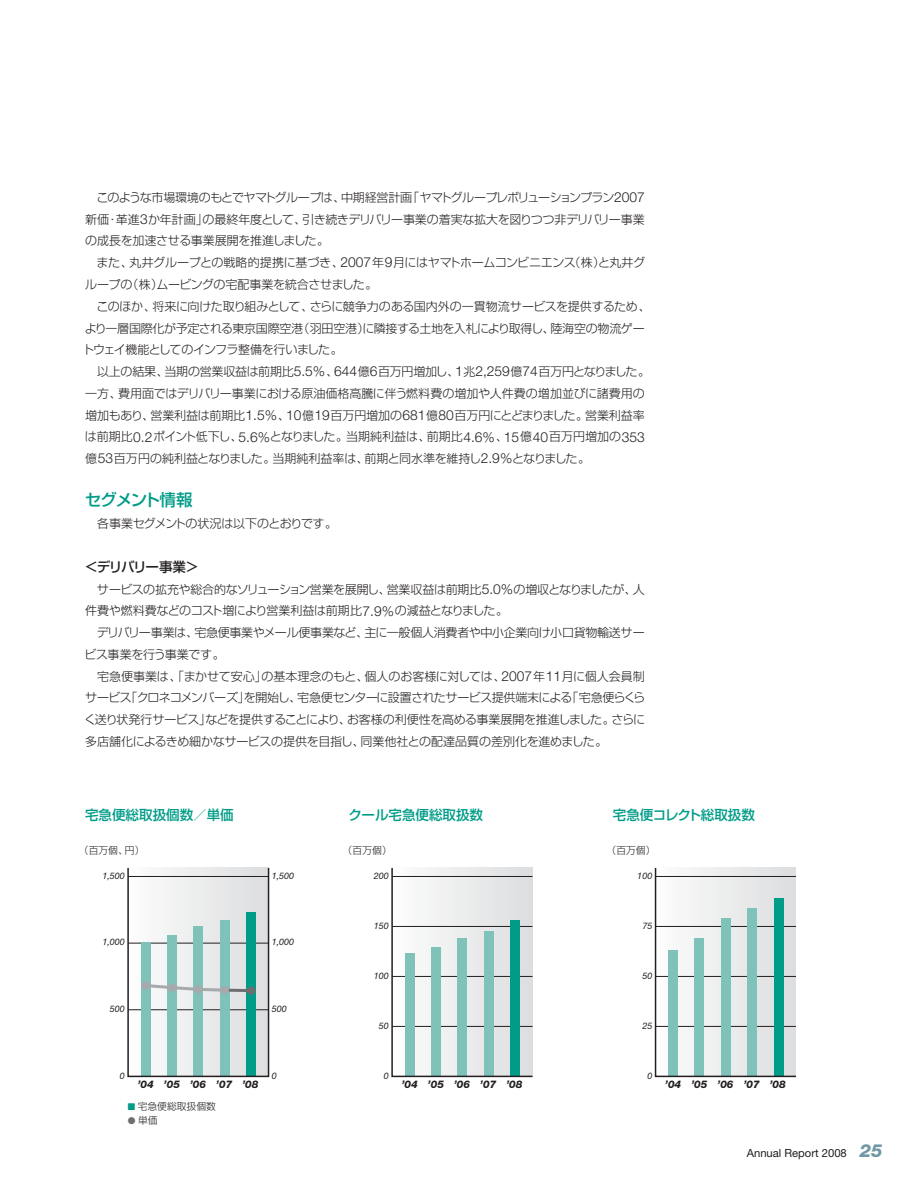
<style>
.page{position:relative;width:915px;height:1191px;background:#fff}
.page>*{position:absolute;margin:0;border:0;box-sizing:border-box;transform-origin:0 0}
.t1{font:16.5px "Shin Go Pr 5 Medium 90 pv RKSJ H";letter-spacing:-.06em;color:#009c88}
.t2{font:13.5px "Shin Go Pr 5 Medium 90 pv RKSJ H";color:#009c88}
.t3{font:13.5px "Shin Go Pr 5 Medium 90 pv RKSJ H";letter-spacing:-.02em;color:#009c88}
.t4{font:13.5px "Shin Go Pr 5 Medium 90 pv RKSJ H";letter-spacing:-.095em;color:#231f20}
.t5{font:12px/21.8px "Shin Go Pr 5 Light 90 pv RKSJ H";letter-spacing:-.025em;color:#231f20}
.t6{font:11.25px "Helvetica Neue";color:#231f20}
.t7{font:italic 800 10.5px "Helvetica Neue";color:#231f20}
.t8{font:9.75px "Shin Go Pr 5 Light 90 pv RKSJ H";color:#231f20}
.t9{font:italic 9px "Helvetica Neue";color:#231f20}
.s1{font-family:"Helvetica Neue";font-weight:300;font-size:13.8px}
.s2{color:#009c88}
.s3{color:#6d6e70}
.s4{font-weight:800;font-style:italic;font-size:18px;color:#7099a5}
</style>
<div class="page">
<div style="left:128px;top:868px;width:140px;height:208px;background:linear-gradient(to right,#f8fafa,#ddddde)"></div>
<hr style="left:128px;top:1009px;width:140px;height:1px;background:#231f20">
<hr style="left:128px;top:943px;width:140px;height:1px;background:#231f20">
<hr style="left:128px;top:876px;width:140px;height:1px;background:#231f20">
<div style="left:141px;top:941px;width:9px;height:135px;background:#7fc2ba"></div>
<div style="left:167px;top:934px;width:10px;height:142px;background:#7fc2ba"></div>
<div style="left:193px;top:926px;width:10px;height:150px;background:#7fc2ba"></div>
<div style="left:220px;top:919px;width:9px;height:157px;background:#7fc2ba"></div>
<div style="left:246px;top:911px;width:10px;height:165px;background:#009c88"></div>
<div style="left:247px;top:986px;width:8px;height:8px;background:#6d6e70;border-radius:50%"></div>
<svg style="left:142px;top:982px;width:78px;height:11px"></svg>
<svg style="left:229px;top:988px;width:19px;height:4px"></svg>
<div style="left:220px;top:986px;width:9px;height:8px;background:#a7a9ac;border-radius:50%"></div>
<div style="left:127px;top:867px;width:142px;height:210px;border:2px solid #231f20"></div>
<svg style="left:391px;top:867px;width:142px;height:210px"></svg>
<svg style="left:654px;top:867px;width:142px;height:210px"></svg>
<p class="t5" style="left:85px;top:188px;width:561px;text-align:justify;text-indent:11px">このような市場環境のもとでヤマトグループは、中期経営計画「ヤマトグループレボリューションプラン<span class="s1">2007</span>新価・革進<span class="s1">3</span>か年計画」の最終年度として、引き続きデリバリー事業の着実な拡大を図りつつ非デリバリー事業の成長を加速させる事業展開を推進しました。</p>
<p class="t5" style="left:85px;top:253px;width:561px;text-indent:11px">また、丸井グループとの戦略的提携に基づき、<span class="s1">2007</span>年<span class="s1">9</span>月にはヤマトホームコンビニエンス（株）と丸井グループの（株）ムービングの宅配事業を統合させました。</p>
<p class="t5" style="left:82px;top:297px;width:569px;text-indent:14px">このほか、将来に向けた取り組みとして、さらに競争力のある国内外の一貫物流サービスを提供するため、より一層国際化が予定される東京国際空港（羽田空港）に隣接する土地を入札により取得し、陸海空の物流ゲートウェイ機能としてのインフラ整備を行いました。</p>
<p class="t5" style="left:85px;top:362px;width:566px;text-indent:12px">以上の結果、当期の営業収益は前期比<span class="s1">5.5%</span>、<span class="s1">644</span>億<span class="s1">6</span>百万円増加し、<span class="s1">1</span>兆<span class="s1">2,259</span>億<span class="s1">74</span>百万円となりました。一方、費用面ではデリバリー事業における原油価格高騰に伴う燃料費の増加や人件費の増加並びに諸費用の増加もあり、営業利益は前期比<span class="s1">1.5%</span>、<span class="s1">10</span>億<span class="s1">19</span>百万円増加の<span class="s1">681</span>億<span class="s1">80</span>百万円にとどまりました。営業利益率は前期比<span class="s1">0.2</span>ポイント低下し、<span class="s1">5.6%</span>となりました。当期純利益は、前期比<span class="s1">4.6%</span>、<span class="s1">15</span>億<span class="s1">40</span>百万円増加の<span class="s1">353</span>億<span class="s1">53</span>百万円の純利益となりました。当期純利益率は、前期と同水準を維持し<span class="s1">2.9%</span>となりました。</p>
<h1 class="t1" style="left:85px;top:493px;width:109px">セグメント情報</h1>
<p class="t5" style="left:97px;top:514px;width:242px">各事業セグメントの状況は以下のとおりです。</p>
<p class="t4" style="left:85px;top:561px;width:115px">＜デリバリー事業＞</p>
<p class="t5" style="left:85px;top:580px;width:561px;text-indent:12px">サービスの拡充や総合的なソリューション営業を展開し、営業収益は前期比<span class="s1">5.0%</span>の増収となりましたが、人件費や燃料費などのコスト増により営業利益は前期比<span class="s1">7.9%</span>の減益となりました。</p>
<p class="t5" style="left:84px;top:623px;width:561px;text-indent:12px">デリバリー事業は、宅急便事業やメール便事業など、主に一般個人消費者や中小企業向け小口貨物輸送サービス事業を行う事業です。</p>
<p class="t5" style="left:84px;top:667px;width:562px;text-align:justify;text-indent:13px">宅急便事業は、「まかせて安心」の基本理念のもと、個人のお客様に対しては、<span class="s1">2007</span>年<span class="s1">11</span>月に個人会員制サービス「クロネコメンバーズ」を開始し、宅急便センターに設置されたサービス提供端末による「宅急便らくらく送り状発行サービス」などを提供することにより、お客様の利便性を高める事業展開を推進しました。さらに多店舗化によるきめ細かなサービスの提供を目指し、同業他社との配達品質の差別化を進めました。</p>
<p class="t2" style="left:85px;top:810px;width:150px">宅急便総取扱個数／単価</p>
<p class="t8" style="left:79px;top:847px;width:67px">（百万個、円）</p>
<p class="t2" style="left:348px;top:810px;width:136px">クール宅急便総取扱数</p>
<p class="t8" style="left:342px;top:847px;width:51px">（百万個）</p>
<p class="t3" style="left:612px;top:810px;width:143px">宅急便コレクト総取扱数</p>
<p class="t8" style="left:606px;top:847px;width:51px">（百万個）</p>
<p class="t9" style="left:102px;top:872px;width:24px">1,500</p>
<p class="t9" style="left:271px;top:872px;width:24px">1,500</p>
<p class="t9" style="left:374px;top:872px;width:17px">200</p>
<p class="t9" style="left:637px;top:872px;width:17px">100</p>
<p class="t9" style="left:374px;top:922px;width:17px">150</p>
<p class="t9" style="left:642px;top:922px;width:12px">75</p>
<p class="t9" style="left:102px;top:938px;width:24px">1,000</p>
<p class="t9" style="left:271px;top:938px;width:24px">1,000</p>
<p class="t9" style="left:374px;top:972px;width:17px">100</p>
<p class="t9" style="left:642px;top:972px;width:12px">50</p>
<p class="t9" style="left:110px;top:1005px;width:17px">500</p>
<p class="t9" style="left:271px;top:1005px;width:17px">500</p>
<p class="t9" style="left:379px;top:1022px;width:12px">50</p>
<p class="t9" style="left:642px;top:1022px;width:12px">25</p>
<p class="t9" style="left:120px;top:1072px;width:7px">0</p>
<p class="t7" style="left:137px;top:1080px;width:122px">’04 ’05 ’06 ’07 ’08</p>
<p class="t9" style="left:271px;top:1072px;width:7px">0</p>
<p class="t9" style="left:384px;top:1072px;width:7px">0</p>
<p class="t7" style="left:401px;top:1080px;width:122px">’04 ’05 ’06 ’07 ’08</p>
<p class="t9" style="left:647px;top:1072px;width:7px">0</p>
<p class="t7" style="left:664px;top:1080px;width:122px">’04 ’05 ’06 ’07 ’08</p>
<p class="t8" style="left:128px;top:1103px;width:90px"><span class="s2">■</span> 宅急便総取扱個数</p>
<p class="t8" style="left:128px;top:1116px;width:31px"><span class="s3">●</span> 単価</p>
<p class="t6" style="left:746px;top:1149px;width:137px">Annual Report 2008 <span class="s4">25</span></p>
</div>
